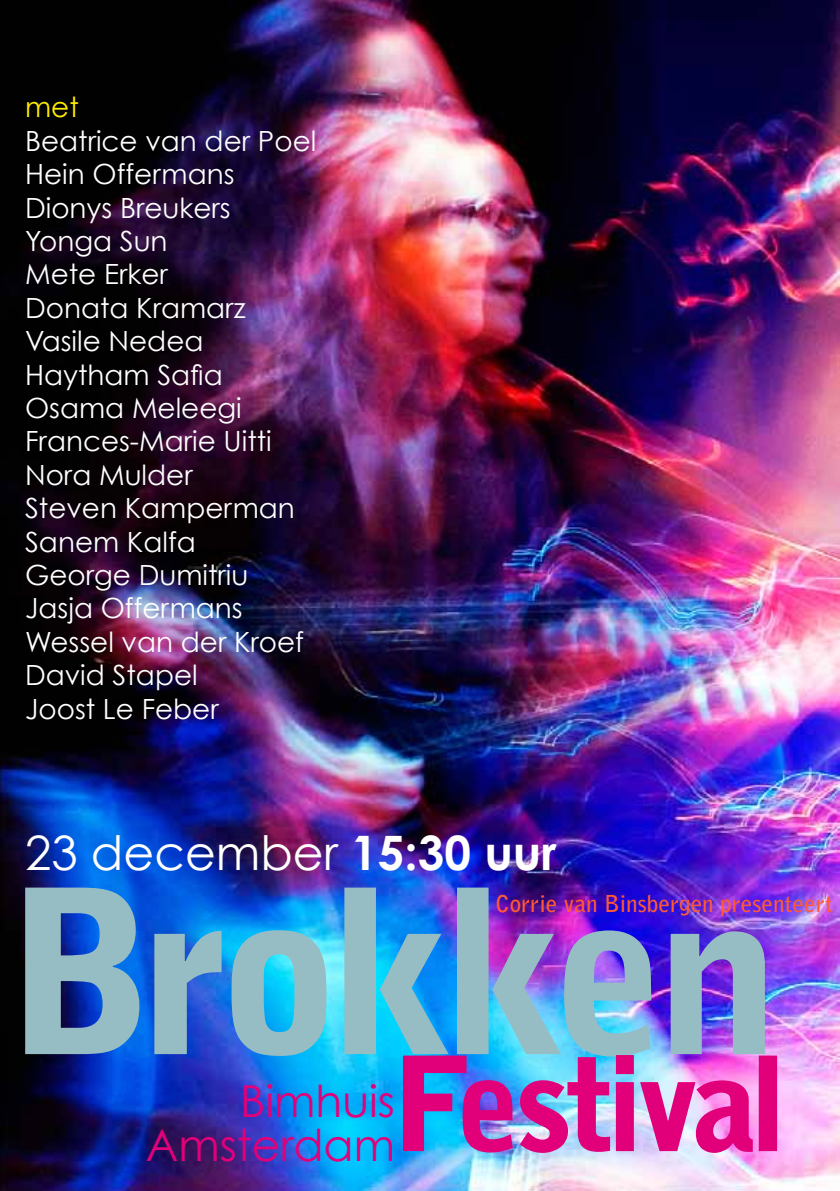
<style>
.page{position:relative;width:840px;height:1191px;background:#fff}
.page>*{position:absolute;margin:0;border:0;box-sizing:border-box;transform-origin:0 0}
.t1{font:47.4px "Century Gothic";color:#fff}
.t2{font:44px/44.6px "Century Gothic";color:#e2007a;text-align:right}
.t3{font:27.8px/33.4px "Century Gothic";color:#fff}
.t4{font:27.8px "Century Gothic";color:#ffed00}
.t5{font:700 23.2px "Bell Gothic Std";color:#ff5a36}
.s1{font-weight:700}
</style>
<div class="page">
<img style="left:0;top:0;width:839px;height:1191px">
<img style="left:25px;top:887px;width:739px;height:169px">
<img style="left:403px;top:1055px;width:373px;height:97px">
<p class="t4" style="left:25px;top:90px;width:55px">met</p>
<p class="t3" style="left:25px;top:124px;width:292px">Beatrice van der Poel<br>Hein Offermans<br>Dionys Breukers<br>Yonga Sun<br>Mete Erker<br>Donata Kramarz<br>Vasile Nedea<br>Haytham Safia<br>Osama Meleegi<br>Frances-Marie Uitti<br>Nora Mulder<br>Steven Kamperman<br>Sanem Kalfa<br>George Dumitriu<br>Jasja Offermans<br>Wessel van der Kroef<br>David Stapel<br>Joost Le Feber</p>
<h1 class="t1" style="left:25px;top:823px;width:532px">23 december <span class="s1">15:30 uur</span></h1>
<h2 class="t2" style="left:146px;top:1078px;width:250px">Bimhuis<br>Amsterdam</h2>
<p class="t5" style="left:495px;top:889px;width:339px">Corrie van Binsbergen presenteert</p>
</div>
